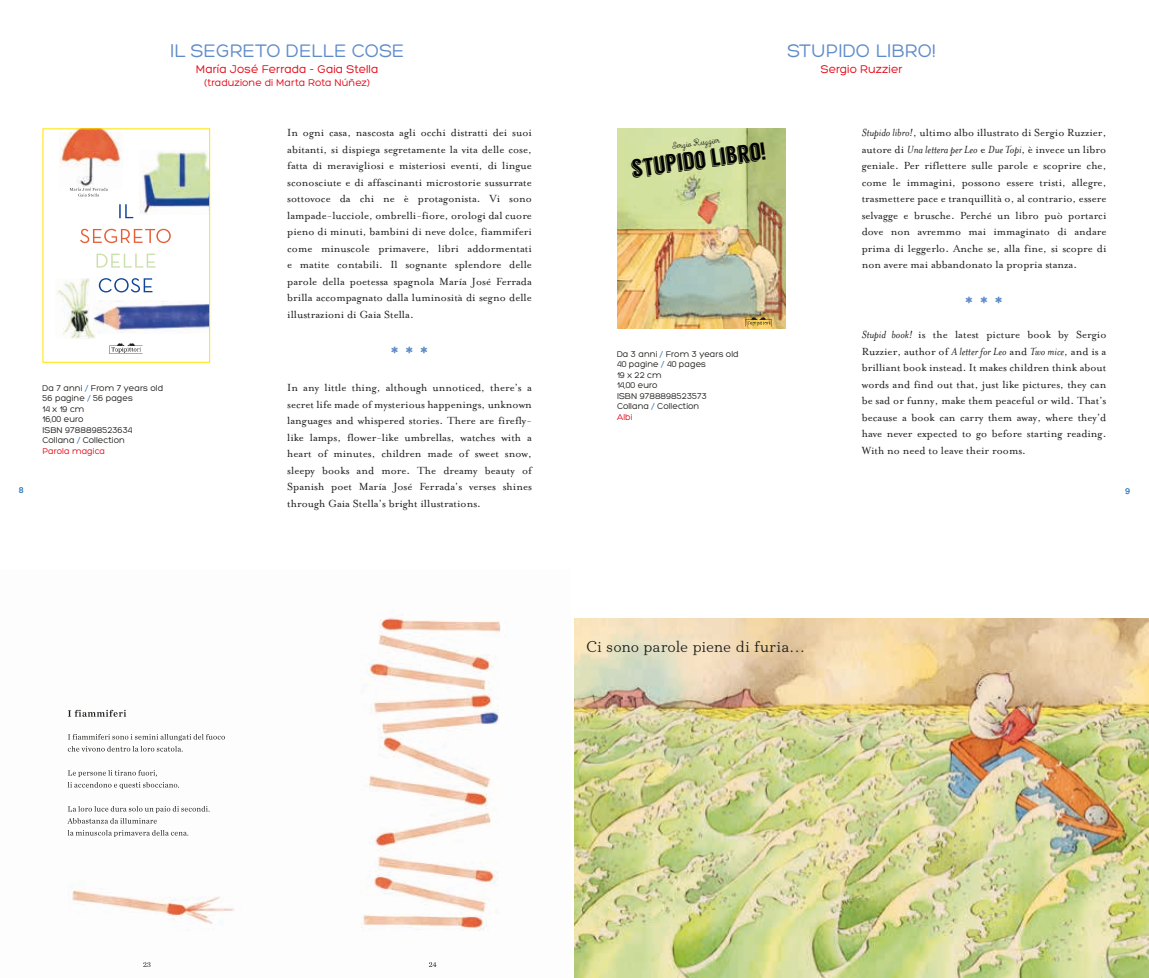
<style>
.page{position:relative;width:1149px;height:978px;background:#fff}
.page>*{position:absolute;margin:0;border:0;box-sizing:border-box;transform-origin:0 0}
.t1{font:27px "Hero";color:#5f8cc9}
.t2{font:24.6px "Langdon";color:#010100}
.t3{font:19.65px "Hero";color:#5f8cc9}
.t4{font:16.05px "Directors Cut Pro";letter-spacing:-.005em;color:#1d1d1b}
.t5{font:12.15px "Hero";color:#e30614}
.t6{font:12px/16.5px "Mrs Eaves Roman";color:#1d1d1b;text-align:justify}
.t7{font:11.1px "True North Script";color:#010100}
.t8{font:10.65px "Hero";color:#e30614}
.t9{font:9.15px/10.5px "Hero";color:#1d1d1b}
.t10{font:700 9.15px "Archer";color:#2270b7}
.s1{font-family:"Mrs Eaves";font-style:italic}
.s2{color:#2270b7}
.s3{color:#e30614}
</style>
<div class="page">
<img style="left:59px;top:130px;width:63px;height:58px">
<svg style="left:70px;top:188px;width:38px;height:8px"></svg>
<img style="left:109px;top:343px;width:33px;height:11px">
<img style="left:140px;top:150px;width:68px;height:65px">
<img style="left:57px;top:278px;width:39px;height:61px">
<img style="left:93px;top:301px;width:115px;height:32px">
<svg style="left:99px;top:278px;width:53px;height:14px"></svg>
<svg style="left:97px;top:254px;width:58px;height:14px"></svg>
<svg style="left:80px;top:229px;width:91px;height:14px"></svg>
<svg style="left:119px;top:204px;width:14px;height:14px"></svg>
<div style="left:43px;top:128px;width:167px;height:235px;border:1px solid #ffe400"></div>
<img style="left:67px;top:617px;width:434px;height:350px">
<svg style="left:143px;top:962px;width:7px;height:5px"></svg>
<svg style="left:68px;top:830px;width:120px;height:7px"></svg>
<svg style="left:67px;top:806px;width:142px;height:18px"></svg>
<svg style="left:68px;top:770px;width:111px;height:19px"></svg>
<svg style="left:68px;top:734px;width:157px;height:18px"></svg>
<svg style="left:68px;top:710px;width:58px;height:7px"></svg>
<svg style="left:429px;top:962px;width:7px;height:5px"></svg>
<img style="left:617px;top:129px;width:168px;height:200px">
<img style="left:745px;top:318px;width:25px;height:8px">
<img style="left:574px;top:618px;width:574px;height:360px">
<h3 class="t3" style="left:170px;top:41px;width:236px">IL SEGRETO DELLE COSE</h3>
<h3 class="t3" style="left:787px;top:41px;width:150px">STUPIDO LIBRO!</h3>
<p class="t5" style="left:196px;top:63px;width:184px">María José Ferrada - Gaia Stella</p>
<p class="t8" style="left:204px;top:77px;width:167px">(traduzione di Marta Rota Núñez)</p>
<p class="t5" style="left:820px;top:63px;width:83px">Sergio Ruzzier</p>
<p class="t6" style="left:287px;top:125px;width:246px">In ogni casa, nascosta agli occhi distratti dei suoi abitanti, si dispiega segretamente la vita delle cose, fatta di meravigliosi e misteriosi eventi, di lingue sconosciute e di affascinanti microstorie sussurrate sottovoce da chi ne è protagonista. Vi sono lampade-lucciole, ombrelli-fiore, orologi dal cuore pieno di minuti, bambini di neve dolce, fiammiferi come minuscole primavere, libri addormentati e matite contabili. Il sognante splendore delle parole della poetessa spagnola María José Ferrada brilla accompagnato dalla luminosità di segno delle illustrazioni di Gaia Stella.</p>
<p class="t7" style="left:671px;top:140px;width:49px;rotate:-8deg">Sergio Ruzzier</p>
<h2 class="t2" style="left:628px;top:155px;width:138px;rotate:-8deg">stupido libro!</h2>
<p class="t6" style="left:861px;top:125px;width:246px"><span class="s1">Stupido libro!</span>, ultimo albo illustrato di Sergio Ruzzier, autore di <span class="s1">Una lettera per Leo</span> e <span class="s1">Due Topi</span>, è invece un libro geniale. Per riflettere sulle parole e scoprire che, come le immagini, possono essere tristi, allegre, trasmettere pace e tranquillità o, al contrario, essere selvagge e brusche. Perché un libro può portarci dove non avremmo mai immaginato di andare prima di leggerlo. Anche se, alla fine, si scopre di non avere mai abbandonato la propria stanza.</p>
<h1 class="t1" style="left:965px;top:292px;width:39px">***</h1>
<p class="t6" style="left:861px;top:327px;width:246px"><span class="s1">Stupid book!</span> is the latest picture book by Sergio Ruzzier, author of <span class="s1">A letter for Leo</span> and <span class="s1">Two mice</span>, and is a brilliant book instead. It makes children think about words and find out that, just like pictures, they can be sad or funny, make them peaceful or wild. That’s because a book can carry them away, where they’d have never expected to go before starting reading.<br>With no need to leave their rooms.</p>
<h1 class="t1" style="left:391px;top:341px;width:39px">***</h1>
<p class="t9" style="left:617px;top:349px;width:123px">Da 3 anni <span class="s2">/</span> From 3 years old<br>40 pagine <span class="s2">/</span> 40 pages<br>19 x 22 cm<br>14,00 euro<br>ISBN 9788898523573<br>Collana <span class="s2">/</span> Collection<br><span class="s3">Albi</span></p>
<p class="t6" style="left:287px;top:380px;width:246px">In any little thing, although unnoticed, there’s a secret life made of mysterious happenings, unknown languages and whispered stories. There are firefly&shy;like lamps, flower-like umbrellas, watches with a heart of minutes, children made of sweet snow, sleepy books and more. The dreamy beauty of Spanish poet María José Ferrada’s verses shines through Gaia Stella’s bright illustrations.</p>
<p class="t9" style="left:43px;top:383px;width:122px">Da 7 anni <span class="s2">/</span> From 7 years old<br>56 pagine <span class="s2">/</span> 56 pages<br>14 x 19 cm<br>16,00 euro<br>ISBN 9788898523634<br>Collana <span class="s2">/</span> Collection<br><span class="s3">Parola magica</span></p>
<p class="t10" style="left:19px;top:482px;width:6px">8</p>
<p class="t10" style="left:1124px;top:482px;width:7px">9</p>
<h3 class="t4" style="left:586px;top:637px;width:220px">Ci sono parole piene di furia…</h3>
</div>
